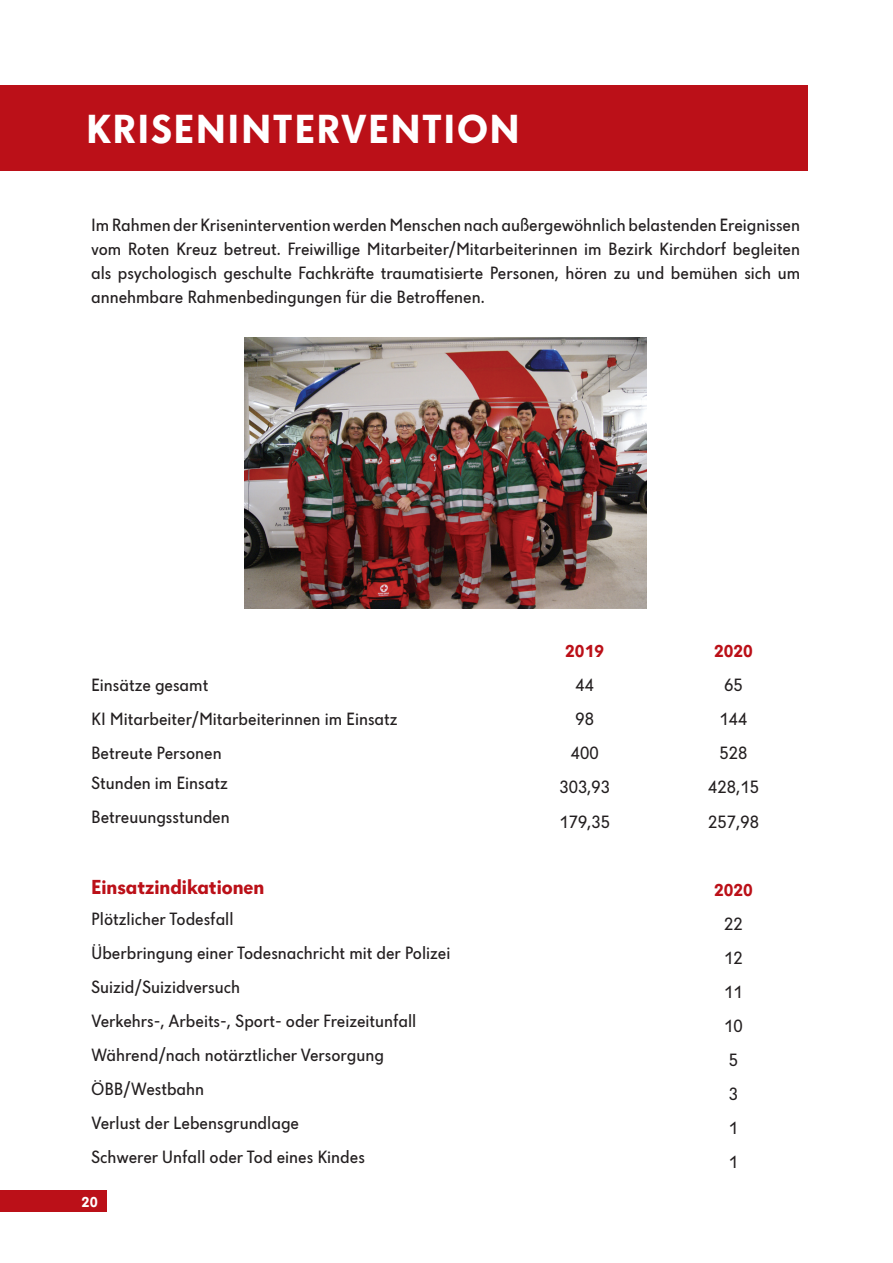
<style>
.page{position:relative;width:893px;height:1263px;background:#fff}
.page>*{position:absolute;margin:0;border:0;box-sizing:border-box;transform-origin:0 0}
.t1{font:700 42px "Dunant";letter-spacing:.035em;color:#fff}
.t2{font:700 21px "Dunant";color:#bb1018}
.t3{font:18px/24px "Dunant";color:#231f20;text-align:justify}
.t4{font:700 18px "Dunant";color:#bb1018}
.t5{font:700 15px "Dunant";color:#fff}
</style>
<div class="page">
<div style="left:0;top:1191px;width:106px;height:21px;background:#bb1018"></div>
<img style="left:245px;top:337px;width:401px;height:271px">
<div style="left:0;top:85px;width:808px;height:85px;background:#bb1018"></div>
<h1 class="t1" style="left:86px;top:105px;width:435px">KRISENINTERVENTION</h1>
<p class="t3" style="left:91px;top:213px;width:710px">Im Rahmen der Krisenintervention werden Menschen nach außergewöhnlich belastenden Ereignissen vom Roten Kreuz betreut. Freiwillige Mitarbeiter/Mitarbeiterinnen im Bezirk Kirchdorf begleiten als psychologisch geschulte Fachkräfte traumatisierte Personen, hören zu und bemühen sich um annehmbare Rahmenbedingungen für die Betroffenen.</p>
<p class="t4" style="left:565px;top:641px;width:40px">2019</p>
<p class="t4" style="left:714px;top:641px;width:40px">2020</p>
<p class="t3" style="left:91px;top:673px;width:119px">Einsätze gesamt</p>
<p class="t3" style="left:575px;top:673px;width:20px">44</p>
<p class="t3" style="left:724px;top:673px;width:20px">65</p>
<p class="t3" style="left:91px;top:707px;width:308px">KI Mitarbeiter/Mitarbeiterinnen im Einsatz</p>
<p class="t3" style="left:575px;top:707px;width:20px">98</p>
<p class="t3" style="left:720px;top:707px;width:29px">144</p>
<p class="t3" style="left:91px;top:741px;width:132px">Betreute Personen</p>
<p class="t3" style="left:571px;top:741px;width:29px">400</p>
<p class="t3" style="left:720px;top:741px;width:29px">528</p>
<p class="t3" style="left:91px;top:771px;width:138px">Stunden im Einsatz</p>
<p class="t3" style="left:559px;top:775px;width:52px">303,93</p>
<p class="t3" style="left:708px;top:775px;width:52px">428,15</p>
<p class="t3" style="left:91px;top:805px;width:140px">Betreuungsstunden</p>
<p class="t3" style="left:559px;top:809px;width:52px">179,35</p>
<p class="t3" style="left:708px;top:809px;width:52px">257,98</p>
<p class="t2" style="left:91px;top:874px;width:175px">Einsatzindikationen</p>
<p class="t4" style="left:714px;top:879px;width:40px">2020</p>
<p class="t3" style="left:91px;top:907px;width:144px">Plötzlicher Todesfall</p>
<p class="t3" style="left:724px;top:911px;width:20px">22</p>
<p class="t3" style="left:91px;top:941px;width:361px">Überbringung einer Todesnachricht mit der Polizei</p>
<p class="t3" style="left:724px;top:945px;width:20px">12</p>
<p class="t3" style="left:91px;top:975px;width:151px">Suizid/Suizidversuch</p>
<p class="t3" style="left:724px;top:979px;width:20px">11</p>
<p class="t3" style="left:91px;top:1009px;width:327px">Verkehrs-, Arbeits-, Sport- oder Freizeitunfall</p>
<p class="t3" style="left:724px;top:1013px;width:20px">10</p>
<p class="t3" style="left:91px;top:1043px;width:294px">Während/nach notärztlicher Versorgung</p>
<p class="t3" style="left:729px;top:1047px;width:11px">5</p>
<p class="t3" style="left:91px;top:1077px;width:115px">ÖBB/Westbahn</p>
<p class="t3" style="left:729px;top:1081px;width:11px">3</p>
<p class="t3" style="left:91px;top:1111px;width:210px">Verlust der Lebensgrundlage</p>
<p class="t3" style="left:729px;top:1115px;width:11px">1</p>
<p class="t3" style="left:91px;top:1145px;width:275px">Schwerer Unfall oder Tod eines Kindes</p>
<p class="t3" style="left:729px;top:1149px;width:11px">1</p>
<p class="t5" style="left:82px;top:1193px;width:18px">20</p>
</div>
